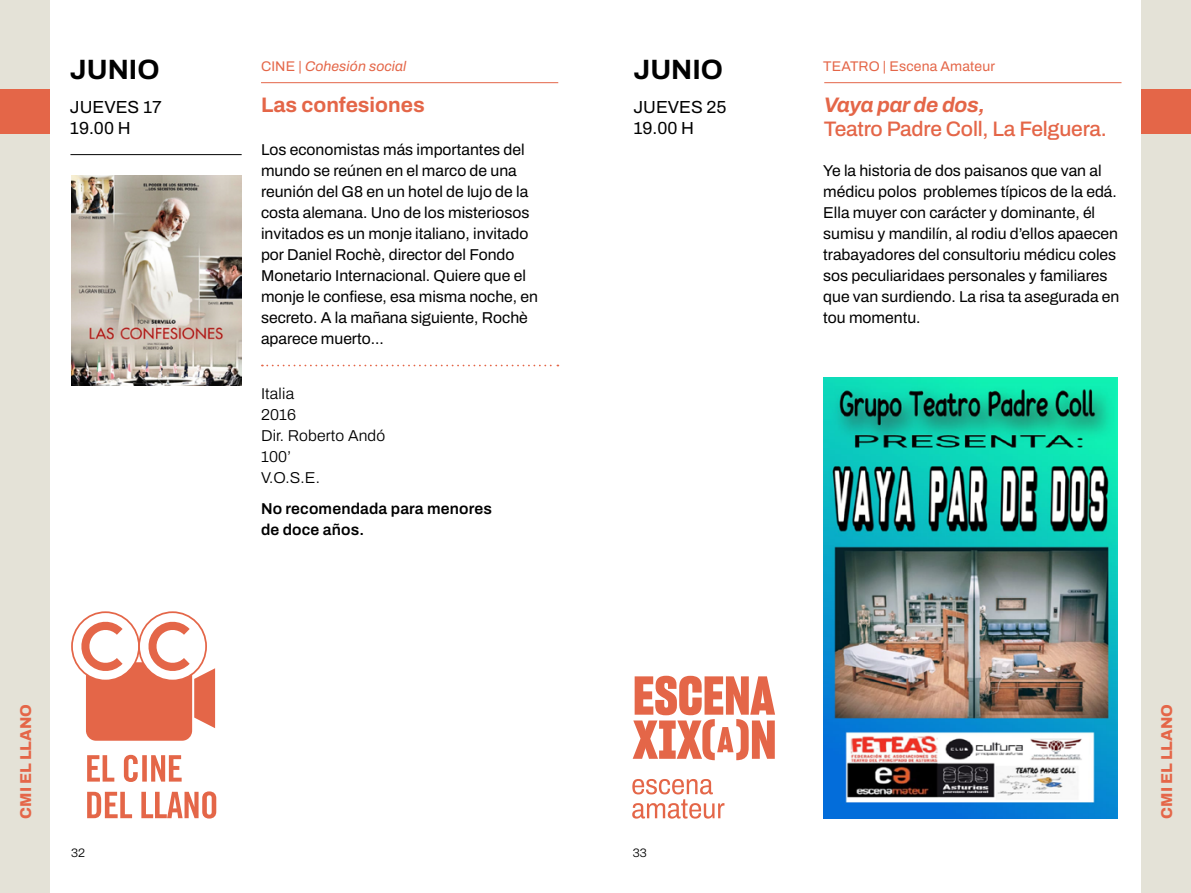
<style>
.page{position:relative;width:1191px;height:893px;background:#fff}
.page>*{position:absolute;margin:0;border:0;box-sizing:border-box;transform-origin:0 0}
.t1{font:700 28px "Archivo";color:#000}
.t2{font:500 21px "Archivo";letter-spacing:-.01em;color:#e46648}
.t3{font:700 21px "Archivo";color:#e46648}
.t4{font:italic 700 21px "Archivo";letter-spacing:-.01em;color:#e46648}
.t5{font:17.5px/21px "Archivo";color:#000}
.t6{font:15.75px/21px "Archivo";color:#000}
.t7{font:300 15.75px/21px "Archivo";letter-spacing:.01em;color:#000}
.t8{font:600 15.75px/21px "Archivo";letter-spacing:.01em;color:#000}
.t9{font:800 15.75px "Archivo";color:#e46648}
.t10{font:14px "Archivo";letter-spacing:.01em;color:#e46648}
.t11{font:italic 14px "Archivo";letter-spacing:.01em;color:#e46648}
.t12{font:300 12.25px "Archivo";color:#000}
.s1{font-style:normal}
</style>
<div class="page">
<hr style="left:261px;top:82px;width:297px;height:1px;background:#e46648">
<hr style="left:824px;top:82px;width:297px;height:1px;background:#e46648">
<div style="left:0;top:0;width:50px;height:893px;background:#e4e2d7"></div>
<div style="left:1141px;top:0;width:50px;height:893px;background:#e4e2d7"></div>
<div style="left:1141px;top:89px;width:50px;height:45px;background:#e46648"></div>
<div style="left:0;top:89px;width:50px;height:45px;background:#e46648"></div>
<img style="left:72px;top:176px;width:170px;height:210px">
<hr style="left:70px;top:154px;width:172px;height:1px;background:#000">
<svg style="left:262px;top:365px;width:296px;height:1px"></svg>
<svg style="left:71px;top:611px;width:69px;height:70px"></svg>
<svg style="left:138px;top:611px;width:69px;height:70px"></svg>
<svg style="left:79px;top:619px;width:136px;height:122px"></svg>
<svg style="left:87px;top:791px;width:129px;height:28px"></svg>
<svg style="left:87px;top:755px;width:95px;height:27px"></svg>
<svg style="left:632px;top:779px;width:92px;height:40px"></svg>
<svg style="left:632px;top:676px;width:143px;height:84px"></svg>
<img style="left:823px;top:377px;width:295px;height:442px">
<h1 class="t1" style="left:70px;top:48px;width:91px">JUNIO</h1>
<p class="t11" style="left:261px;top:56px;width:147px"><span class="s1">CINE |</span> Cohesión social</p>
<h2 class="t3" style="left:261px;top:89px;width:165px">Las confesiones</h2>
<p class="t6" style="left:261px;top:139px;width:278px">Los economistas más importantes del mundo se reúnen en el marco de una reunión del G8 en un hotel de lujo de la costa alemana. Uno de los misteriosos invitados es un monje italiano, invitado por Daniel Rochè, director del Fondo Monetario Internacional. Quiere que el monje le confiese, esa misma noche, en secreto. A la mañana siguiente, Rochè aparece muerto...</p>
<p class="t5" style="left:70px;top:96px;width:93px">JUEVES 17<br>19.00 H</p>
<p class="t7" style="left:261px;top:383px;width:126px">Italia<br>2016<br>Dir. Roberto Andó<br>100’<br>V.O.S.E.</p>
<p class="t8" style="left:261px;top:498px;width:232px">No recomendada para menores de doce años.</p>
<h1 class="t1" style="left:633px;top:48px;width:91px">JUNIO</h1>
<p class="t10" style="left:823px;top:56px;width:173px">TEATRO | Escena Amateur</p>
<p class="t5" style="left:633px;top:96px;width:94px">JUEVES 25<br>19.00 H</p>
<h2 class="t4" style="left:823px;top:89px;width:163px">Vaya par de dos,</h2>
<h2 class="t2" style="left:823px;top:113px;width:285px">Teatro Padre Coll, La Felguera.</h2>
<p class="t6" style="left:823px;top:160px;width:298px">Ye la historia de dos paisanos que van al médicu polos problemes típicos de la edá.<br>Ella muyer con carácter y dominante, él sumisu y mandilín, al rodiu d’ellos apaecen trabayadores del consultoriu médicu coles sos peculiaridaes personales y familiares que van surdiendo. La risa ta asegurada en tou momentu.</p>
<p class="t9" style="left:14px;top:819px;width:116px;rotate:-90deg">CMI EL LLANO</p>
<p class="t9" style="left:1154px;top:819px;width:116px;rotate:-90deg">CMI EL LLANO</p>
<p class="t12" style="left:71px;top:844px;width:15px">32</p>
<p class="t12" style="left:632px;top:844px;width:16px">33</p>
</div>
